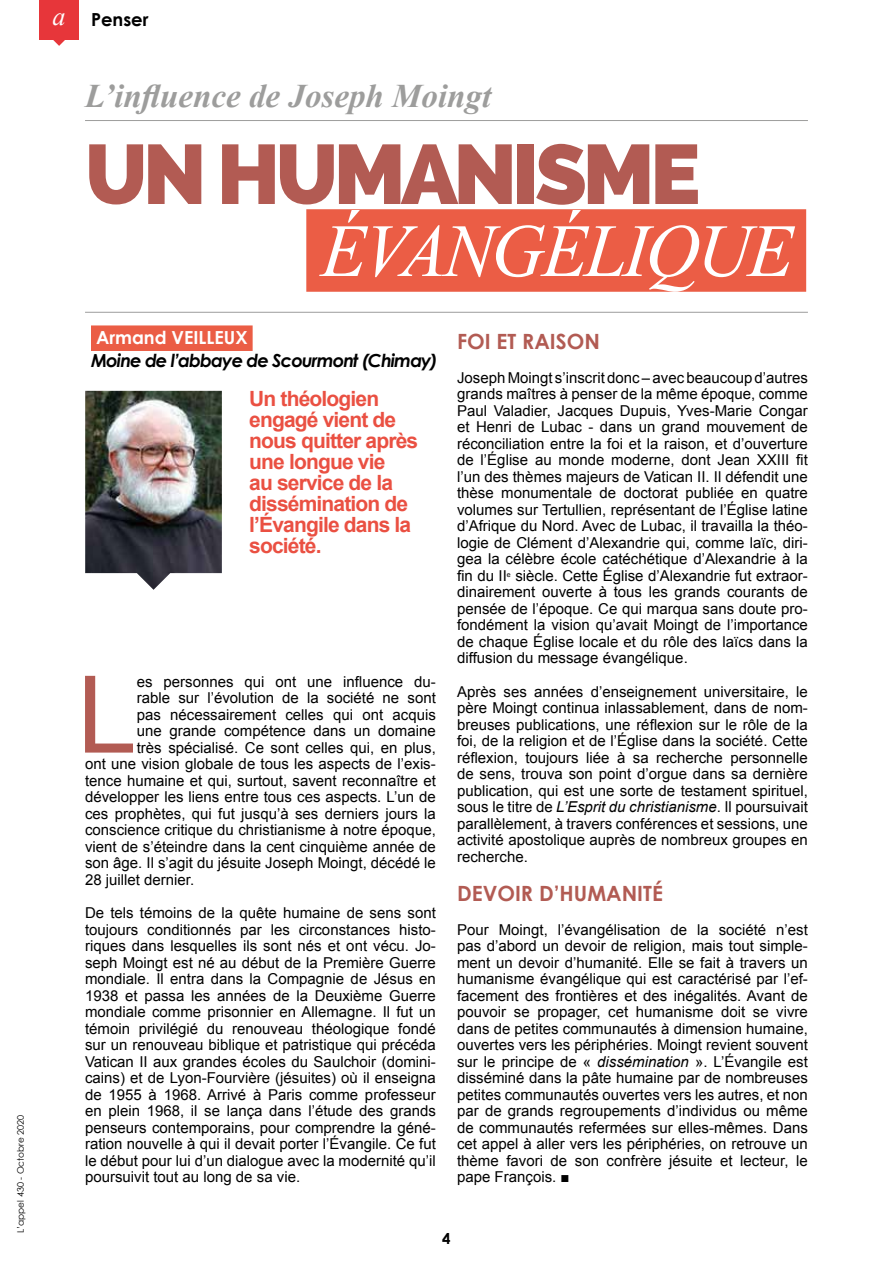
<style>
.page{position:relative;width:893px;height:1263px;background:#fff}
.page>*{position:absolute;margin:0;border:0;box-sizing:border-box;transform-origin:0 0}
.t1{font:107.25px "Arial";color:#b25b53}
.t2{font:800 84px "Raleway";letter-spacing:-.05em;color:#b25b53}
.t3{font:italic 75px "Times New Roman";letter-spacing:-.04em;color:#fff}
.t4{font:italic 700 33px "Times New Roman";color:#9d9d9c}
.t5{font:700 21px/21px "Arial";letter-spacing:-.04em;color:#ea5042}
.t6{font:700 21px "Century Gothic";color:#b25b53}
.t7{font:italic 700 18px "Century Gothic";letter-spacing:-.05em;color:#000}
.t8{font:700 18px "Century Gothic";color:#fff}
.t9{font:700 18px "Century Gothic";color:#000}
.t10{font:15px/16.5px "Arial";color:#000;text-align:justify}
.t11{font:700 15px "Century Gothic";color:#000}
.t12{font:9px "Century Gothic";color:#000}
.s1{font-family:"Times New Roman";font-weight:400;font-style:italic;font-size:26.1px;color:#fff}
.s2{font-style:italic}
</style>
<div class="page">
<div style="left:39px;top:0;width:40px;height:39px;background:#e7363a"></div>
<svg style="left:53px;top:39px;width:13px;height:7px"></svg>
<img style="left:85px;top:391px;width:137px;height:199px">
<hr style="left:85px;top:312px;width:723px;height:1px;background:#9d9d9c">
<hr style="left:85px;top:120px;width:723px;height:1px;background:#9d9d9c">
<div style="left:306px;top:209px;width:500px;height:83px;background:#eb5d45"></div>
<div style="left:91px;top:325px;width:162px;height:26px;background:#eb5d45"></div>
<p class="t12" style="left:15px;top:1233px;width:120px;rotate:-90deg">L’appel 430 - Octobre 2020</p>
<p class="t9" style="left:53px;top:8px;width:97px"><span class="s1">a</span> Penser</p>
<h3 class="t4" style="left:85px;top:78px;width:408px">L’influence de Joseph Moingt</h3>
<h2 class="t2" style="left:85px;top:126px;width:617px">UN HUMANISME</h2>
<h3 class="t3" style="left:321px;top:209px;width:474px">ÉVANGÉLIQUE</h3>
<p class="t8" style="left:96px;top:326px;width:153px">Armand VEILLEUX</p>
<p class="t7" style="left:91px;top:349px;width:348px">Moine de l’abbaye de Scourmont (Chimay)</p>
<h3 class="t5" style="left:249px;top:388px;width:170px">Un théologien engagé vient de nous quitter après une longue vie<br>au service de la dissémination de l’Évangile dans la société.</h3>
<h1 class="t1" style="left:77px;top:655px;width:61px">L</h1>
<p class="t10" style="left:137px;top:673px;width:301px">es personnes qui ont une influence du-</p>
<p class="t10" style="left:137px;top:690px;width:301px">rable sur l’évolution de la société ne sont</p>
<p class="t10" style="left:137px;top:706px;width:300px">pas nécessairement celles qui ont acquis</p>
<p class="t10" style="left:137px;top:723px;width:300px">une grande compétence dans un domaine</p>
<p class="t10" style="left:137px;top:739px;width:301px">très spécialisé. Ce sont celles qui, en plus,</p>
<p class="t10" style="left:85px;top:756px;width:352px">ont une vision globale de tous les aspects de l’exis-</p>
<p class="t10" style="left:85px;top:772px;width:352px">tence humaine et qui, surtout, savent reconnaître et</p>
<p class="t10" style="left:85px;top:789px;width:352px">développer les liens entre tous ces aspects. L’un de</p>
<p class="t10" style="left:85px;top:805px;width:352px">ces prophètes, qui fut jusqu’à ses derniers jours la</p>
<p class="t10" style="left:85px;top:822px;width:352px">conscience critique du christianisme à notre époque,</p>
<p class="t10" style="left:85px;top:838px;width:352px">vient de s’éteindre dans la cent cinquième année de</p>
<p class="t10" style="left:85px;top:855px;width:352px">son âge. Il s’agit du jésuite Joseph Moingt, décédé le</p>
<p class="t10" style="left:85px;top:871px;width:111px">28 juillet dernier.</p>
<p class="t10" style="left:85px;top:905px;width:352px">De tels témoins de la quête humaine de sens sont toujours conditionnés par les circonstances histo&shy;riques dans lesquelles ils sont nés et ont vécu. Jo&shy;seph Moingt est né au début de la Première Guerre mondiale. Il entra dans la Compagnie de Jésus en 1938 et passa les années de la Deuxième Guerre mondiale comme prisonnier en Allemagne. Il fut un témoin privilégié du renouveau théologique fondé sur un renouveau biblique et patristique qui précéda Vatican II aux grandes écoles du Saulchoir (domini&shy;cains) et de Lyon-Fourvière (jésuites) où il enseigna de 1955 à 1968. Arrivé à Paris comme professeur en plein 1968, il se lança dans l’étude des grands penseurs contemporains, pour comprendre la géné&shy;ration nouvelle à qui il devait porter l’Évangile. Ce fut le début pour lui d’un dialogue avec la modernité qu’il poursuivit tout au long de sa vie.</p>
<h3 class="t6" style="left:457px;top:328px;width:144px">FOI ET RAISON</h3>
<p class="t10" style="left:457px;top:369px;width:352px">Joseph Moingt s’inscrit donc – avec beaucoup d’autres grands maîtres à penser de la même époque, comme Paul Valadier, Jacques Dupuis, Yves-Marie Congar et Henri de Lubac - dans un grand mouvement de réconciliation entre la foi et la raison, et d’ouverture de l’Église au monde moderne, dont Jean XXIII fit l’un des thèmes majeurs de Vatican II. Il défendit une thèse monumentale de doctorat publiée en quatre volumes sur Tertullien, représentant de l’Église latine d’Afrique du Nord. Avec de Lubac, il travailla la théo&shy;logie de Clément d’Alexandrie qui, comme laïc, diri&shy;gea la célèbre école catéchétique d’Alexandrie à la fin du II<sup>e</sup> siècle. Cette Église d’Alexandrie fut extraor&shy;dinairement ouverte à tous les grands courants de pensée de l’époque. Ce qui marqua sans doute pro&shy;fondément la vision qu’avait Moingt de l’importance de chaque Église locale et du rôle des laïcs dans la diffusion du message évangélique.</p>
<p class="t10" style="left:457px;top:683px;width:352px">Après ses années d’enseignement universitaire, le père Moingt continua inlassablement, dans de nom&shy;breuses publications, une réflexion sur le rôle de la foi, de la religion et de l’Église dans la société. Cette réflexion, toujours liée à sa recherche personnelle de sens, trouva son point d’orgue dans sa dernière publication, qui est une sorte de testament spirituel, sous le titre de <span class="s2">L’Esprit du christianisme</span>. Il poursuivait parallèlement, à travers conférences et sessions, une activité apostolique auprès de nombreux groupes en recherche.</p>
<h3 class="t6" style="left:457px;top:880px;width:207px">DEVOIR D’HUMANITÉ</h3>
<p class="t10" style="left:457px;top:921px;width:352px">Pour Moingt, l’évangélisation de la société n’est pas d’abord un devoir de religion, mais tout simple&shy;ment un devoir d’humanité. Elle se fait à travers un humanisme évangélique qui est caractérisé par l’ef&shy;facement des frontières et des inégalités. Avant de pouvoir se propager, cet humanisme doit se vivre dans de petites communautés à dimension humaine, ouvertes vers les périphéries. Moingt revient souvent sur le principe de « <span class="s2">dissémination</span> ». L’Évangile est disséminé dans la pâte humaine par de nombreuses petites communautés ouvertes vers les autres, et non par de grands regroupements d’individus ou même de communautés refermées sur elles-mêmes. Dans cet appel à aller vers les périphéries, on retrouve un thème favori de son confrère jésuite et lecteur, le pape François. ■</p>
<p class="t11" style="left:442px;top:1229px;width:10px">4</p>
</div>
